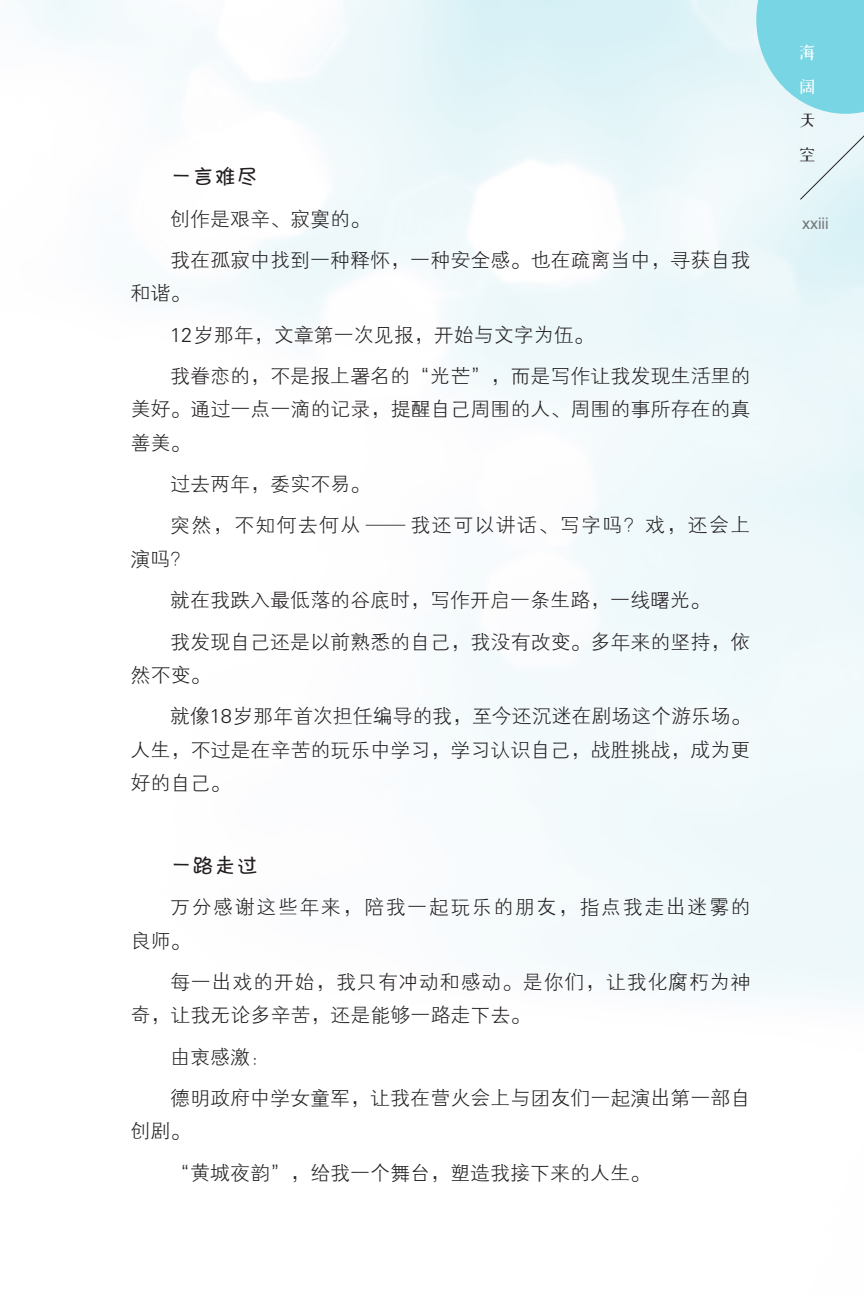
<style>
.page{position:relative;width:864px;height:1296px;background:#fff}
.page>*{position:absolute;margin:0;border:0;box-sizing:border-box;transform-origin:0 0}
.article_BT_Xi_Hei_10{font:22px "FZKATJW GB1 0";color:#231f20}
.article_BT_Xi_Hei_10-2{font:20px/33.4px "FZXH1 JW GB1 0";color:#231f20}
.article_BT_Xi_Hei_10-3{font:20px/33.4px "FZXH1 JW GB1 0";letter-spacing:.04em;color:#231f20}
.article_BT_Xi_Hei_10-4{font:20px/33.4px "FZXH1 JW GB1 0";letter-spacing:.065em;color:#231f20}
.article_BT_Xi_Hei_10-5{font:20px/33.4px "FZXH1 JW GB1 0";letter-spacing:.08em;color:#231f20}
.t1{font:18px/34px "ZCOOL Xiao Wei";color:#fff}
.t2{font:18px/34px "ZCOOL Xiao Wei";color:#231f20}
.t3{font:16px "Helvetica LT Std";color:#76787b}
</style>
<div class="page">
<svg style="left:756px;top:0;width:108px;height:200px;background:#b1e5ed"></svg>
<p class="article_BT_Xi_Hei_10" style="left:170px;top:163px;width:89px">一言难尽</p>
<p class="article_BT_Xi_Hei_10-2" style="left:170px;top:203px;width:201px">创作是艰辛、寂寞的。</p>
<p class="article_BT_Xi_Hei_10-2" style="left:130px;top:244px;width:622px;text-indent:40px">我在孤寂中找到一种释怀，一种安全感。也在疏离当中，寻获自我和谐。</p>
<p class="article_BT_Xi_Hei_10-2" style="left:170px;top:319px;width:425px">12岁那年，文章第一次见报，开始与文字为伍。</p>
<p class="article_BT_Xi_Hei_10-2" style="left:130px;top:360px;width:622px;text-align:justify;text-indent:40px">我眷恋的，不是报上署名的“光芒”，而是写作让我发现生活里的美好。通过一点一滴的记录，提醒自己周围的人、周围的事所存在的真善美。</p>
<p class="article_BT_Xi_Hei_10-2" style="left:170px;top:468px;width:201px">过去两年，委实不易。</p>
<p class="article_BT_Xi_Hei_10-4" style="left:130px;top:509px;width:622px;text-indent:40px">突然，不知何去何从 —— 我还可以讲话、写字吗？戏，还会上演吗？</p>
<p class="article_BT_Xi_Hei_10-2" style="left:170px;top:584px;width:541px">就在我跌入最低落的谷底时，写作开启一条生路，一线曙光。</p>
<p class="article_BT_Xi_Hei_10-2" style="left:130px;top:626px;width:622px;text-indent:40px">我发现自己还是以前熟悉的自己，我没有改变。多年来的坚持，依然不变。</p>
<p class="article_BT_Xi_Hei_10-2" style="left:130px;top:700px;width:622px;text-align:justify;text-indent:40px">就像18岁那年首次担任编导的我，至今还沉迷在剧场这个游乐场。人生，不过是在辛苦的玩乐中学习，学习认识自己，战胜挑战，成为更好的自己。</p>
<p class="article_BT_Xi_Hei_10" style="left:170px;top:852px;width:89px">一路走过</p>
<p class="article_BT_Xi_Hei_10-5" style="left:130px;top:891px;width:622px;text-indent:40px">万分感谢这些年来，陪我一起玩乐的朋友，指点我走出迷雾的良师。</p>
<p class="article_BT_Xi_Hei_10-3" style="left:130px;top:966px;width:622px;text-indent:40px">每一出戏的开始，我只有冲动和感动。是你们，让我化腐朽为神奇，让我无论多辛苦，还是能够一路走下去。</p>
<p class="article_BT_Xi_Hei_10-2" style="left:170px;top:1041px;width:101px">由衷感激：</p>
<p class="article_BT_Xi_Hei_10-2" style="left:130px;top:1082px;width:622px;text-indent:40px">德明政府中学女童军，让我在营火会上与团友们一起演出第一部自创剧。</p>
<p class="article_BT_Xi_Hei_10-2" style="left:170px;top:1157px;width:481px">“黄城夜韵”，给我一个舞台，塑造我接下来的人生。</p>
<p class="t1" style="left:798px;top:36px;width:20px">海阔</p>
<p class="t2" style="left:798px;top:104px;width:20px">天空</p>
<p class="t3" style="left:802px;top:214px;width:28px">xxiii</p>
</div>
